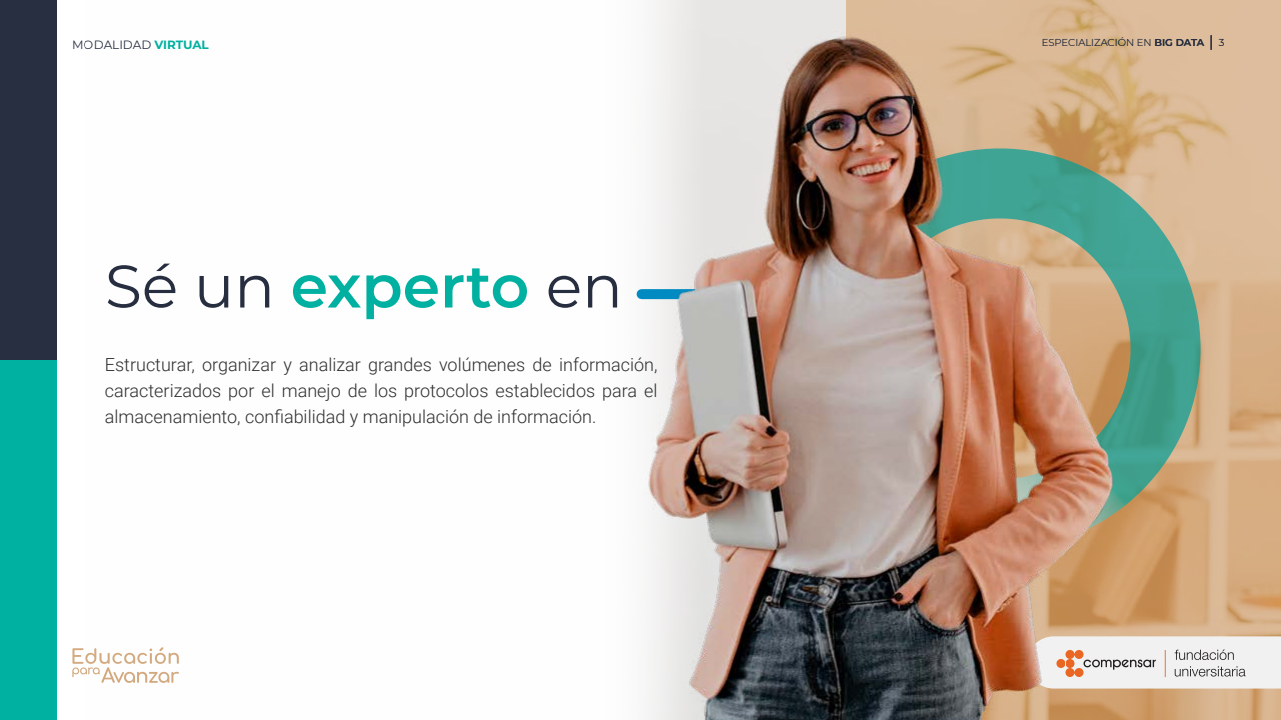
<style>
.page{position:relative;width:1281px;height:720px;background:#fff}
.page>*{position:absolute;margin:0;border:0;box-sizing:border-box;transform-origin:0 0}
.t1{font:600 60px "Montserrat";color:#00b1a1}
.t2{font:300 18px/26px "Roboto";color:#2f2f2f;text-align:justify}
.t3{font:12px "Montserrat";color:#272f41}
.t4{font:300 10px "Montserrat";color:#272f41}
.t5{font:300 10px "Montserrat";color:#0e1a31}
.s1{font-weight:700;color:#00b1a1}
.s2{font-weight:400;color:#272f41}
.s3{font-weight:600}
</style>
<div class="page">
<div style="left:0;top:0;width:57px;height:720px;background:#00b1a1"></div>
<div style="left:0;top:0;width:57px;height:360px;background:#272f41"></div>
<img style="left:636px;top:0;width:644px;height:720px">
<svg style="left:72px;top:647px;width:107px;height:36px"></svg>
<svg style="left:641px;top:289px;width:78px;height:10px"></svg>
<svg style="left:1027px;top:636px;width:253px;height:53px"></svg>
<svg style="left:1210px;top:35px;width:1px;height:15px"></svg>
<img style="left:719px;top:68px;width:497px;height:561px">
<p class="t3" style="left:72px;top:36px;width:138px">MODALIDAD <span class="s1">VIRTUAL</span></p>
<h1 class="t1" style="left:105px;top:244px;width:519px"><span class="s2">Sé un</span> experto <span class="s2">en</span></h1>
<p class="t2" style="left:105px;top:351px;width:554px">Estructurar, organizar y analizar grandes volúmenes de información, caracterizados por el manejo de los protocolos establecidos para el almacenamiento, confiabilidad y manipulación de información.</p>
<p class="t4" style="left:1041px;top:36px;width:164px">ESPECIALIZACIÓN EN <span class="s3">BIG DATA</span></p>
<p class="t5" style="left:1218px;top:36px;width:7px">3</p>
</div>
